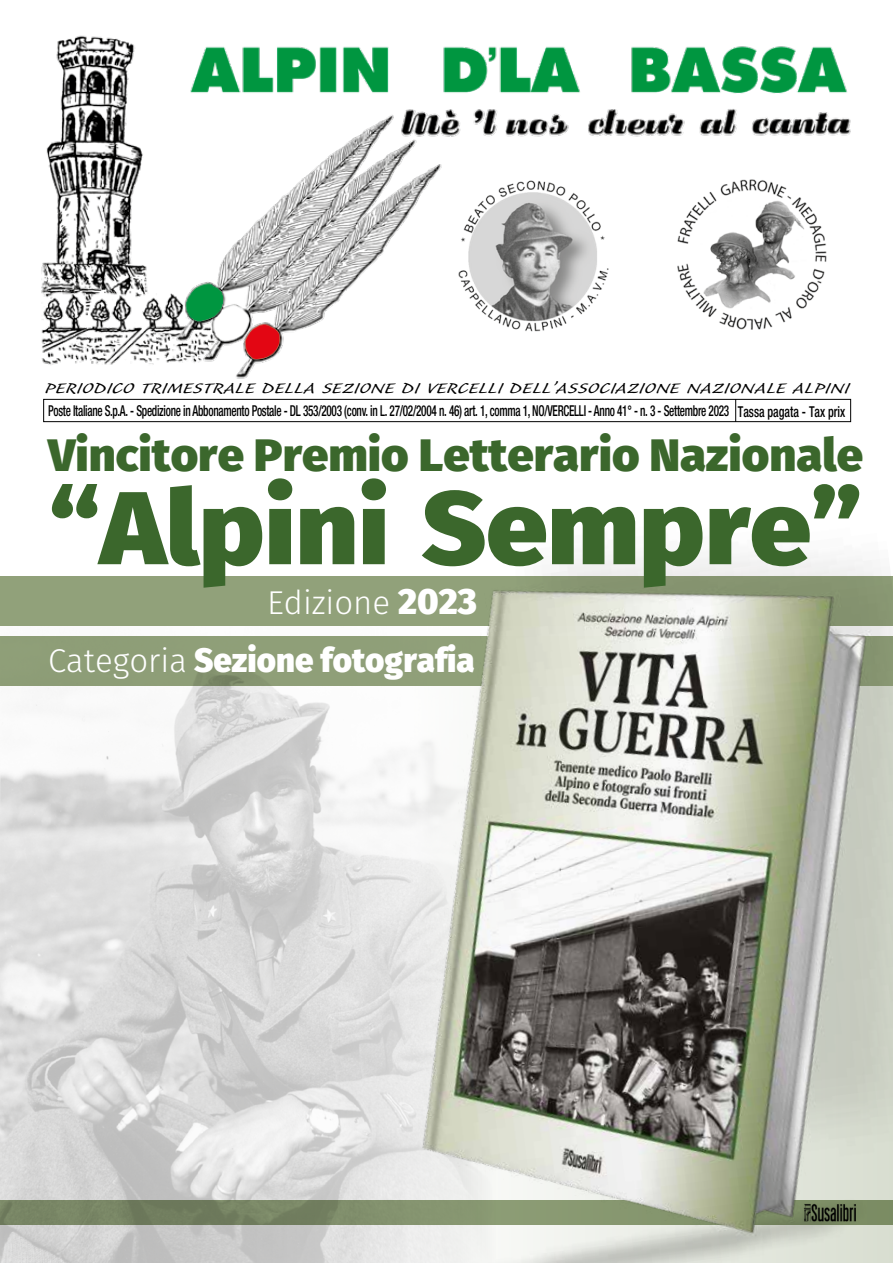
<style>
.page{position:relative;width:893px;height:1263px;background:#fff}
.page>*{position:absolute;margin:0;border:0;box-sizing:border-box;transform-origin:0 0}
.t1{font:900 103.5px "Fira Sans";color:#3b672c;scale:1.06 1}
.t2{font:900 45px "Fira Sans";color:#3b672c;scale:1.05 1}
.t3{font:300 33px/58.5px "Fira Sans";color:#fff;text-align:right}
.t4{font:19.5px "Caliban Std";letter-spacing:.03em;color:#000;scale:1.23 1}
.t5{font:500 condensed 15px "Helvetica Neue LT Std";letter-spacing:-.025em;color:#000;scale:.75 1}
.t6{font:500 condensed 15px "Helvetica Neue LT Std";color:#000;scale:.8 1}
.s1{font-weight:900;font-size:36px}
.s2{font-weight:900}
</style>
<div class="page">
<img style="left:0;top:625px;width:155px;height:638px">
<div style="left:0;top:576px;width:893px;height:49px;background:#91a17a"></div>
<svg style="left:0;top:1200px;width:155px;height:25px;fill:#788564"></svg>
<div style="left:0;top:636px;width:893px;height:49px;background:#91a17a"></div>
<img style="left:155px;top:398px;width:738px;height:865px">
<img style="left:41px;top:35px;width:810px;height:344px">
<div style="left:44px;top:399px;width:807px;height:23px;background:#fff"></div>
<div style="left:43px;top:399px;width:808px;height:23px;border:1px solid #000"></div>
<svg style="left:735px;top:399px;width:1px;height:23px"></svg>
<div style="left:444px;top:153px;width:203px;height:205px;background:#fff"></div>
<img style="left:458px;top:180px;width:151px;height:152px">
<img style="left:669px;top:171px;width:166px;height:172px">
<img style="left:802px;top:1202px;width:56px;height:21px">
<h3 class="t4" style="left:45px;top:379px;width:655px">PERIODICO TRIMESTRALE DELLA SEZIONE DI VERCELLI DELL’ASSOCIAZIONE NAZIONALE ALPINI</h3>
<p class="t5" style="left:48px;top:402px;width:910px">Poste Italiane S.p.A. - Spedizione in Abbonamento Postale - DL 353/2003 (conv. in L. 27/02/2004 n. 46) art. 1, comma 1, NO/VERCELLI - Anno 41° - n. 3 - Settembre 2023</p>
<h2 class="t2" style="left:48px;top:415px;width:778px">Vincitore Premio Letterario Nazionale</h2>
<h1 class="t1" style="left:48px;top:435px;width:770px">“Alpini Sempre”</h1>
<h3 class="t3" style="left:48px;top:573px;width:430px">Edizione <span class="s1">2023<br></span>Categoria <span class="s2">Sezione fotografia</span></h3>
<p class="t6" style="left:738px;top:403px;width:136px">Tassa pagata - Tax prix</p>
</div>
